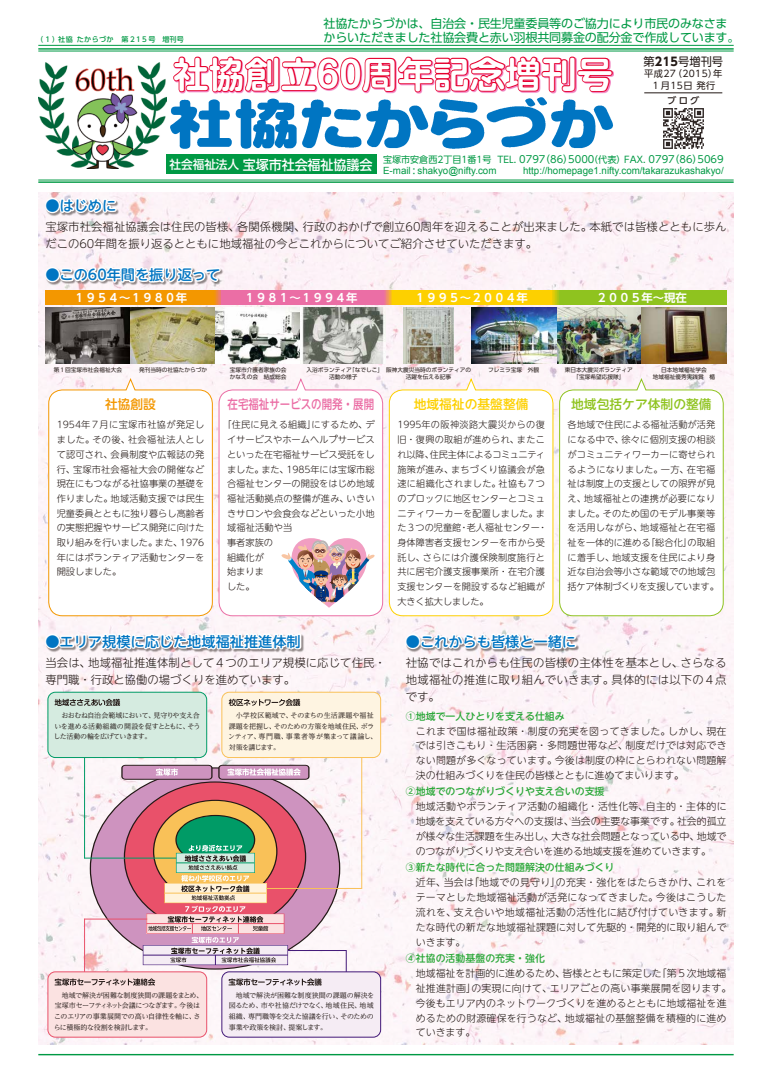
<style>
.page{position:relative;width:772px;height:1083px;background:#fff}
.page>*{position:absolute;margin:0;border:0;box-sizing:border-box;transform-origin:0 0}
.t1{font:700 35.4px "Shin M Go Pro De";letter-spacing:.01em;color:#fff}
.t2{font:500 14.2px "UD Shin M Go Pro";color:#0075c2}
.t3{font:500 13.5px "UD Shin Go Pro";letter-spacing:-.01em;color:#fff}
.t4{font:500 12.8px "UD Shin M Go Pro";color:#eb6ea5;scale:.82 1}
.t5{font:500 12.8px "UD Shin M Go Pro";color:#8fc31f}
.t6{font:500 12.8px "UD Shin M Go Pro";color:#fdd000}
.t7{font:500 12.8px "UD Shin M Go Pro";color:#f39700}
.t8{font:12px "UD Shin Go Pro";letter-spacing:-.015em;color:#094}
.t9{font:11.7px "UD Shin Go Pro";color:#221815;scale:.96 1}
.t10{font:300 11.3px/17px "UD Shin M Go Pro";letter-spacing:.01em;color:#221815}
.t11{font:700 11.3px "UD Shin Go Pro De";color:#fff}
.t12{font:300 9.9px/14.9px "UD Shin M Go Pro";letter-spacing:.01em;color:#221815;text-align:justify}
.t13{font:500 9.9px "UD Shin M Go Pro";color:#2aa738}
.t14{font:9.9px "Arial";color:#094}
.t15{font:300 9.2px/14.7px "UD Shin M Go Pro";color:#221815}
.t16{font:9.2px "UD Shin Go Pro";color:#094}
.t17{font:9.2px/11.3px "UD Shin Go Pro";letter-spacing:.04em;color:#221815;text-align:center}
.t18{font:500 9.2px "UD Shin Go Pro";color:#221815}
.t19{font:500 7.1px "UD Shin Go Pro";letter-spacing:.05em;color:#094}
.t20{font:7px/10.7px "UD Reimin Pro";letter-spacing:-.04em;color:#221815;text-align:justify}
.t21{font:7px/10.7px "UD Reimin Pro";color:#221815}
.t22{font:5.7px/7.1px "UD Shin Go Pro";color:#221815;text-align:center}
.s1{font-weight:700}
.s2{font-size:12px}
.s3{font-size:9.9px}
.s4{font-family:"UD Shin Go Pro"}
</style>
<div class="page">
<hr style="left:38px;top:45px;width:695px;height:1px;background:#094">
<hr style="left:38px;top:51px;width:695px;height:1px;background:#094">
<hr style="left:38px;top:180px;width:695px;height:1px;background:#094">
<hr style="left:38px;top:48px;width:695px;height:2px;background:#094">
<hr style="left:38px;top:181px;width:695px;height:2px;background:#094">
<hr style="left:38px;top:1054px;width:695px;height:1px;background:#094">
<hr style="left:643px;top:93px;width:78px;height:1px;background:#221815">
<img style="left:663px;top:108px;width:40px;height:41px">
<img style="left:38px;top:62px;width:128px;height:107px">
<img style="left:170px;top:98px;width:443px;height:51px">
<div style="left:166px;top:154px;width:210px;height:20px;background:#094"></div>
<svg style="left:173px;top:56px;width:440px;height:37px"></svg>
<img style="left:38px;top:193px;width:695px;height:852px">
<div style="left:46px;top:198px;width:74px;height:18px;background:#221815;opacity:.5"></div>
<div style="left:45px;top:198px;width:15px;height:15px;border:3px solid #fff;border-radius:50%"></div>
<div style="left:46px;top:634px;width:258px;height:19px;background:#221815;opacity:.5"></div>
<div style="left:45px;top:634px;width:15px;height:15px;border:3px solid #fff;border-radius:50%"></div>
<div style="left:406px;top:634px;width:173px;height:19px;background:#221815;opacity:.5"></div>
<div style="left:405px;top:634px;width:15px;height:15px;border:3px solid #fff;border-radius:50%"></div>
<svg style="left:418px;top:617px;width:116px;height:390px"></svg>
<div style="left:532px;top:639px;width:16px;height:4px;border:3px solid #fff"></div>
<svg style="left:544px;top:632px;width:34px;height:19px"></svg>
<hr style="left:361px;top:749px;width:1px;height:139px;background:#f9c158">
<svg style="left:90px;top:767px;width:250px;height:202px"></svg>
<svg style="left:121px;top:765px;width:188px;height:200px;background:#c89596"></svg>
<hr style="left:84px;top:858px;width:92px;height:1px;background:#009b66">
<hr style="left:266px;top:888px;width:95px;height:1px;background:#f9c158">
<hr style="left:288px;top:950px;width:58px;height:1px;background:#421878">
<hr style="left:84px;top:749px;width:1px;height:109px;background:#009b66">
<hr style="left:84px;top:919px;width:1px;height:60px;background:#e9516a">
<hr style="left:84px;top:918px;width:63px;height:1px;background:#e9516a">
<svg style="left:345px;top:951px;width:1px;height:20px"></svg>
<div style="left:48px;top:972px;width:158px;height:65px;background:#fbe2e1;border-radius:7px"></div>
<div style="left:47px;top:971px;width:160px;height:66px;border:1px solid #e9516a;border-radius:7px"></div>
<svg style="left:55px;top:978px;width:100px;height:8px"></svg>
<div style="left:222px;top:972px;width:158px;height:65px;background:#f5ecf4;border-radius:7px"></div>
<div style="left:221px;top:971px;width:160px;height:66px;border:1px solid #421878;border-radius:7px"></div>
<svg style="left:228px;top:978px;width:93px;height:8px"></svg>
<div style="left:48px;top:692px;width:158px;height:65px;background:#d5ebe0;border-radius:7px"></div>
<div style="left:47px;top:692px;width:160px;height:66px;border:1px solid #009b66;border-radius:7px"></div>
<svg style="left:55px;top:699px;width:65px;height:7px"></svg>
<div style="left:222px;top:692px;width:158px;height:65px;background:#fef4e1;border-radius:7px"></div>
<div style="left:221px;top:692px;width:160px;height:66px;border:1px solid #f9c158;border-radius:7px"></div>
<svg style="left:228px;top:699px;width:72px;height:7px"></svg>
<div style="left:46px;top:267px;width:177px;height:19px;background:#221815;opacity:.5"></div>
<div style="left:45px;top:267px;width:15px;height:15px;border:3px solid #fff;border-radius:50%"></div>
<svg style="left:58px;top:196px;width:164px;height:89px"></svg>
<div style="left:380px;top:290px;width:181px;height:14px;background:#fdd000"></div>
<div style="left:210px;top:290px;width:181px;height:14px;background:#eb6ea5"></div>
<div style="left:45px;top:290px;width:176px;height:14px;background:#f39700"></div>
<div style="left:550px;top:290px;width:176px;height:14px;background:#8fc31f"></div>
<img style="left:45px;top:307px;width:341px;height:57px">
<img style="left:403px;top:307px;width:50px;height:57px">
<img style="left:471px;top:307px;width:255px;height:57px">
<svg style="left:48px;top:377px;width:165px;height:240px"></svg>
<svg style="left:218px;top:377px;width:165px;height:240px"></svg>
<svg style="left:388px;top:377px;width:165px;height:240px"></svg>
<svg style="left:558px;top:377px;width:165px;height:240px"></svg>
<svg style="left:58px;top:538px;width:316px;height:114px"></svg>
<h3 class="t8" style="left:323px;top:13px;width:405px">社協たからづかは、自治会・民生児童委員等のご協力により市民のみなさま</h3>
<p class="t19" style="left:36px;top:34px;width:149px">（ 1 ）社協 たからづか　第 2 1 5 号　増刊号</p>
<h3 class="t8" style="left:323px;top:28px;width:417px">からいただきました社協会費と赤い羽根共同募金の配分金で作成しています。</h3>
<p class="t9" style="left:643px;top:52px;width:85px">第<span class="s1">215</span>号増刊号</p>
<p class="t17" style="left:643px;top:68px;width:80px">平成27（2015）年<br>１月15日 発行</p>
<p class="t18" style="left:666px;top:94px;width:34px">ブログ</p>
<h1 class="t1" style="left:173px;top:46px;width:440px">社協創立60周年記念増刊号</h1>
<h2 class="t2" style="left:45px;top:194px;width:72px">●はじめに</h2>
<h3 class="t3" style="left:169px;top:153px;width:204px"><span class="s2">社会福祉法人</span> 宝塚市社会福祉協議会</h3>
<p class="t16" style="left:383px;top:152px;width:342px">宝塚市安倉西2丁目1番1号 TEL. <span class="s3">0797（86）5000</span>（代表）FAX. <span class="s3">0797（86）5069</span></p>
<p class="t14" style="left:383px;top:164px;width:115px">E-mail<span class="s4">：</span>shakyo@nifty.com</p>
<p class="t14" style="left:522px;top:164px;width:202px">http://homepage1.nifty.com/takarazukashakyo/</p>
<p class="t10" style="left:45px;top:218px;width:682px">宝塚市社会福祉協議会は住民の皆様、各関係機関、行政のおかげで創立60周年を迎えることが出来ました。本紙では皆様とともに歩んだこの60年間を振り返るとともに地域福祉の今とこれからについてご紹介させていただきます。</p>
<h2 class="t2" style="left:45px;top:263px;width:176px">●この60年間を振り返って</h2>
<p class="t11" style="left:74px;top:288px;width:115px">１９５４～１９８０年</p>
<p class="t11" style="left:244px;top:288px;width:115px">１９８１～１９９４年</p>
<p class="t11" style="left:414px;top:288px;width:115px">１９９５～２００４年</p>
<p class="t11" style="left:595px;top:288px;width:92px">２００５年～現在</p>
<p class="t22" style="left:54px;top:366px;width:70px">第１回宝塚市社会福祉大会</p>
<p class="t22" style="left:139px;top:366px;width:70px">発刊当時の社協たからづか</p>
<p class="t22" style="left:230px;top:366px;width:58px;text-align:left">宝塚市介護者家族の会かなえの会　結成総会</p>
<p class="t22" style="left:306px;top:366px;width:78px">入浴ボランティア「なでしこ」活動の様子</p>
<p class="t22" style="left:386px;top:366px;width:87px">阪神大震災当時のボランティアの活躍を伝える記事</p>
<p class="t22" style="left:488px;top:366px;width:53px">フレミラ宝塚　外観</p>
<p class="t22" style="left:564px;top:366px;width:70px">東日本大震災ボランティア「宝塚希望応援隊」</p>
<p class="t22" style="left:652px;top:366px;width:64px">日本地域福祉学会<br>地域福祉優秀実践賞　楯</p>
<h3 class="t7" style="left:105px;top:394px;width:53px">社協創設</h3>
<p class="t15" style="left:57px;top:417px;width:149px;text-align:justify">1954年７月に宝塚市社協が発足しました。その後、社会福祉法人として認可され、会員制度や広報誌の発行、宝塚市社会福祉大会の開催など現在にもつながる社協事業の基礎を作りました。地域活動支援では民生児童委員とともに独り暮らし高齢者の実態把握やサービス開発に向けた取り組みを行いました。また、1976年にはボランティア活動センターを開設しました。</p>
<h3 class="t4" style="left:227px;top:394px;width:180px">在宅福祉サービスの開発・展開</h3>
<p class="t15" style="left:227px;top:417px;width:149px;text-indent:-5px">「住民に見える組織」にするため、デイサービスやホームヘルプサービスといった在宅福祉サービス受託をしました。また、1985年には宝塚市総合福祉センターの開設をはじめ地域福祉活動拠点の整備が進み、いきいきサロンや会食会などといった小地域福祉活動や当<br>事者家族の<br>組織化が<br>始まりま<br>した。</p>
<h3 class="t6" style="left:413px;top:394px;width:116px">地域福祉の基盤整備</h3>
<p class="t15" style="left:397px;top:417px;width:151px">1995年の阪神淡路大震災からの復旧・復興の取組が進められ、またこれ以降、住民主体によるコミュニティ施策が進み、まちづくり協議会が急速に組織化されました。社協も７つのブロックに地区センターとコミュニティワーカーを配置しました。また３つの児童館・老人福祉センター・身体障害者支援センターを市から受託し、さらには介護保険制度施行と共に居宅介護支援事業所・在宅介護支援センターを開設するなど組織が大きく拡大しました。</p>
<h3 class="t5" style="left:570px;top:394px;width:142px">地域包括ケア体制の整備</h3>
<p class="t15" style="left:567px;top:417px;width:153px">各地域で住民による福祉活動が活発になる中で、徐々に個別支援の相談がコミュニティワーカーに寄せられるようになりました。一方、在宅福祉は制度上の支援としての限界が見え、地域福祉との連携が必要になりました。そのため国のモデル事業等を活用しながら、地域福祉と在宅福祉を一体的に進める「総合化」の取組に着手し、地域支援を住民により身近な自治会等小さな範域での地域包括ケア体制づくりを支援しています。</p>
<h2 class="t2" style="left:45px;top:630px;width:257px">●エリア規模に応じた地域福祉推進体制</h2>
<h2 class="t2" style="left:405px;top:630px;width:172px">●これからも皆様と一緒に</h2>
<p class="t10" style="left:45px;top:654px;width:342px">当会は、地域福祉推進体制として４つのエリア規模に応じて住民・専門職・行政と協働の場づくりを進めています。</p>
<p class="t10" style="left:405px;top:654px;width:322px;text-align:justify">社協ではこれからも住民の皆様の主体性を基本とし、さらなる地域福祉の推進に取り組んでいきます。具体的には以下の４点です。</p>
<p class="t13" style="left:405px;top:708px;width:160px">①地域で一人ひとりを支える仕組み</p>
<p class="t12" style="left:415px;top:723px;width:312px">これまで国は福祉政策・制度の充実を図ってきました。しかし、現在では引きこもり・生活困窮・多問題世帯など、制度だけでは対応できない問題が多くなっています。今後は制度の枠にとらわれない問題解決の仕組みづくりを住民の皆様とともに進めてまいります。</p>
<p class="t13" style="left:405px;top:784px;width:200px">②地域でのつながりづくりや支え合いの支援</p>
<p class="t12" style="left:415px;top:799px;width:312px">地域活動やボランティア活動の組織化・活性化等、自主的・主体的に地域を支えている方々への支援は、当会の主要な事業です。社会的孤立が様々な生活課題を生み出し、大きな社会問題となっている中、地域でのつながりづくりや支え合いを進める地域支援を進めていきます。</p>
<p class="t13" style="left:405px;top:859px;width:210px">③新たな時代に合った問題解決の仕組みづくり</p>
<p class="t12" style="left:415px;top:874px;width:312px">近年、当会は「地域での見守り」の充実・強化をはたらきかけ、これをテーマとした地域福祉活動が活発になってきました。今後はこうした流れを、支え合いや地域福祉活動の活性化に結び付けていきます。新たな時代の新たな地域福祉課題に対して先駆的・開発的に取り組んでいきます。</p>
<p class="t13" style="left:405px;top:950px;width:140px">④社協の活動基盤の充実・強化</p>
<p class="t12" style="left:415px;top:965px;width:317px;text-align:left">地域福祉を計画的に進めるため、皆様とともに策定した「第５次地域福祉推進計画」の実現に向けて、エリアごとの高い事業展開を図ります。今後もエリア内のネットワークづくりを進めるとともに地域福祉を進めるための財源確保を行うなど、地域福祉の基盤整備を積極的に進めていきます。</p>
<p class="t21" style="left:228px;top:710px;width:151px;text-indent:8px">小学校区範域で、そのまちの生活課題や福祉課題を把握し、そのための方策を地域住民、ボランティア、専門職、事業者等が集まって議論し、対策を講じます。</p>
<p class="t20" style="left:54px;top:710px;width:148px;text-indent:8px">おおむね自治会範域において、見守りや支え合いを進める活動組織の開設を促すとともに、そうした活動の輪を広げていきます。</p>
<p class="t20" style="left:228px;top:989px;width:147px;text-indent:7px">地域で解決が困難な制度狭間の課題の解決を図るため、市や社協だけでなく、地域住民、地域組織、専門職等を交えた協議を行い、そのための事業や政策を検討、提案します。</p>
<p class="t20" style="left:54px;top:989px;width:151px;text-align:left;text-indent:8px">地域で解決が困難な制度狭間の課題をまとめ、宝塚市セーフティネット会議につなぎます。今後はこのエリアの事業展開での高い自律性を軸に、さらに積極的な役割を検討します。</p>
</div>
